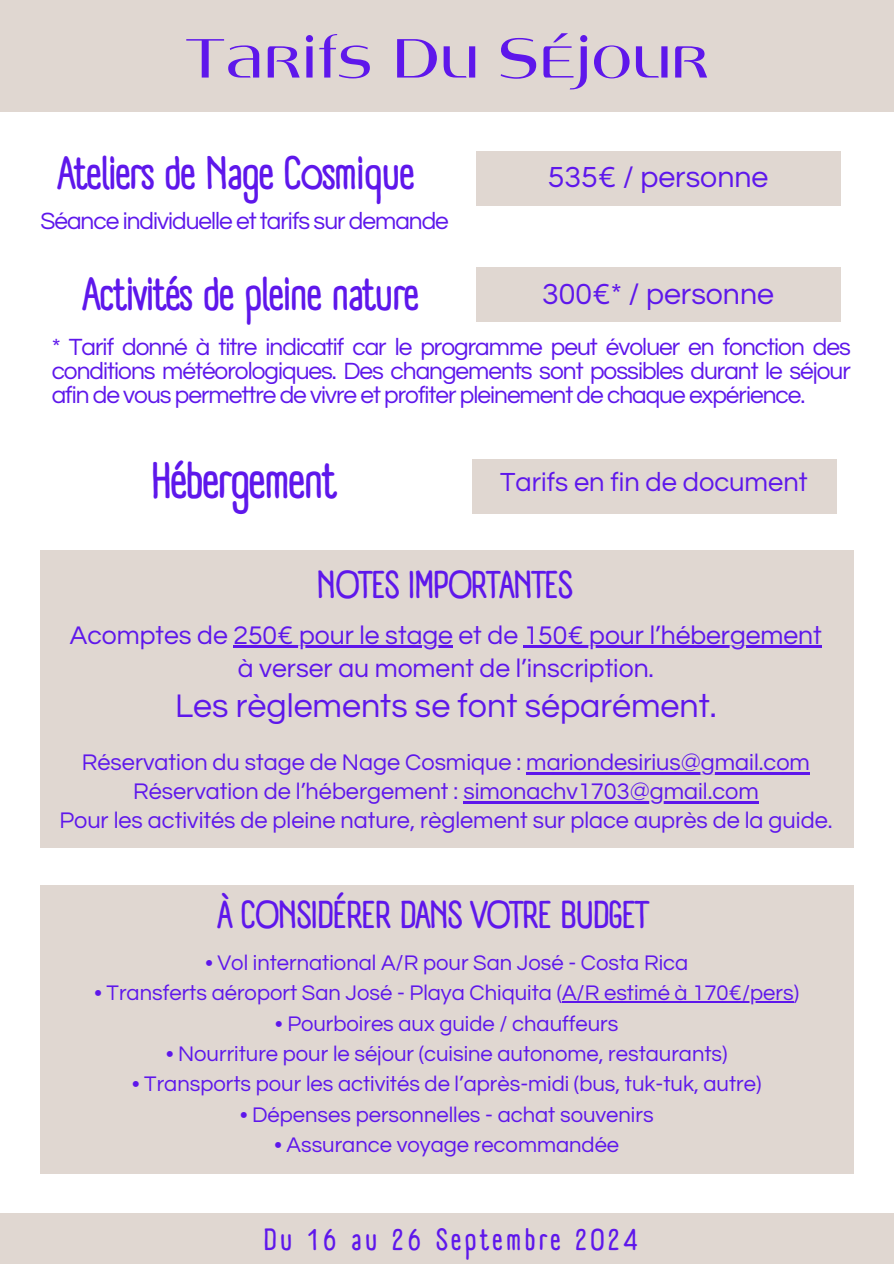
<style>
.page{position:relative;width:894px;height:1264px;background:#fff}
.page>*{position:absolute;margin:0;border:0;box-sizing:border-box;transform-origin:0 0}
.t1{font:60px "Angelica";color:#5e17eb}
.t2{font:700 49.95px "A Day Without Sun Text";letter-spacing:-.04em;color:#5e17eb}
.t3{font:700 45.45px "A Day Without Sun Text";letter-spacing:-.04em;color:#5e17eb}
.t4{font:700 37.95px "A Day Without Sun Text";letter-spacing:-.04em;color:#5e17eb}
.t5{font:33.9px "Questrial";color:#5e17eb}
.t6{font:30.15px "Questrial";color:#5e17eb}
.t7{font:700 30px "A Day Without Sun Text";letter-spacing:.1em;color:#5e17eb}
.t8{font:27.15px "Questrial";color:#5e17eb}
.t9{font:26.4px/33.8px "Questrial";color:#5e17eb;text-align:center}
.t10{font:24.45px/23.7px "Questrial";letter-spacing:-.04em;color:#5e17eb;text-align:justify}
.t11{font:23.4px/29.2px "Questrial";color:#5e17eb;text-align:center}
.t12{font:21.9px "Questrial";color:#5e17eb}
</style>
<div class="page">
<div style="left:0;top:0;width:893px;height:112px;background:#e0d7d1"></div>
<div style="left:40px;top:885px;width:813px;height:289px;background:#e0d7d1"></div>
<hr style="left:562px;top:1001px;width:231px;height:1px;background:#5e17eb">
<div style="left:476px;top:151px;width:364px;height:55px;background:#e0d7d1"></div>
<div style="left:472px;top:459px;width:364px;height:54px;background:#e0d7d1"></div>
<div style="left:476px;top:267px;width:364px;height:54px;background:#e0d7d1"></div>
<div style="left:40px;top:549px;width:813px;height:298px;background:#e0d7d1"></div>
<hr style="left:233px;top:646px;width:29px;height:2px;background:#5e17eb">
<hr style="left:262px;top:646px;width:191px;height:2px;background:#5e17eb">
<hr style="left:523px;top:646px;width:298px;height:2px;background:#5e17eb">
<hr style="left:526px;top:772px;width:283px;height:2px;background:#5e17eb">
<hr style="left:463px;top:801px;width:295px;height:2px;background:#5e17eb">
<div style="left:0;top:1212px;width:893px;height:51px;background:#e0d7d1"></div>
<h1 class="t1" style="left:185px;top:34px;width:525px">Tarifs Du Séjour</h1>
<h3 class="t3" style="left:57px;top:145px;width:359px">Ateliers de Nage Cosmique</h3>
<p class="t10" style="left:40px;top:210px;width:410px">Séance individuelle et tarifs sur demande</p>
<h3 class="t3" style="left:82px;top:266px;width:339px">Activités de pleine nature</h3>
<h3 class="t6" style="left:547px;top:162px;width:222px">535€ / personne</h3>
<h3 class="t6" style="left:542px;top:279px;width:233px">300€* / personne</h3>
<p class="t10" style="left:52px;top:336px;width:800px">* Tarif donné à titre indicatif car le programme peut évoluer en fonction des conditions météorologiques. Des changements sont possibles durant le séjour afin de vous permettre de vivre et profiter pleinement de chaque expérience.</p>
<h2 class="t2" style="left:150px;top:450px;width:189px">Hébergement</h2>
<p class="t8" style="left:500px;top:469px;width:309px">Tarifs en fin de document</p>
<h3 class="t4" style="left:317px;top:561px;width:258px">NOTES IMPORTANTES</h3>
<p class="t9" style="left:70px;top:618px;width:753px">Acomptes de 250€ pour le stage et de 150€ pour l’hébergement à verser au moment de l’inscription.</p>
<h3 class="t5" style="left:175px;top:689px;width:543px">Les règlements se font séparément.</h3>
<p class="t11" style="left:59px;top:748px;width:774px">Réservation du stage de Nage Cosmique : mariondesirius@gmail.com<br>Réservation de l’hébergement : simonachv1703@gmail.com<br>Pour les activités de pleine nature, règlement sur place auprès de la guide.</p>
<h3 class="t4" style="left:217px;top:892px;width:433px">À CONSIDÉRER DANS VOTRE BUDGET</h3>
<p class="t12" style="left:205px;top:951px;width:484px">• Vol international A/R pour San José - Costa Rica</p>
<p class="t12" style="left:94px;top:982px;width:706px">• Transferts aéroport San José - Playa Chiquita (A/R estimé à 170€/pers)</p>
<p class="t12" style="left:275px;top:1012px;width:344px">• Pourboires aux guide / chauffeurs</p>
<p class="t12" style="left:166px;top:1042px;width:563px">• Nourriture pour le séjour (cuisine autonome, restaurants)</p>
<p class="t12" style="left:132px;top:1073px;width:630px">• Transports pour les activités de l’après-midi (bus, tuk-tuk, autre)</p>
<p class="t12" style="left:240px;top:1103px;width:415px">• Dépenses personnelles - achat souvenirs</p>
<p class="t12" style="left:274px;top:1134px;width:346px">• Assurance voyage recommandée</p>
<h3 class="t7" style="left:263px;top:1221px;width:376px">Du 16 au 26 Septembre 2024</h3>
</div>
